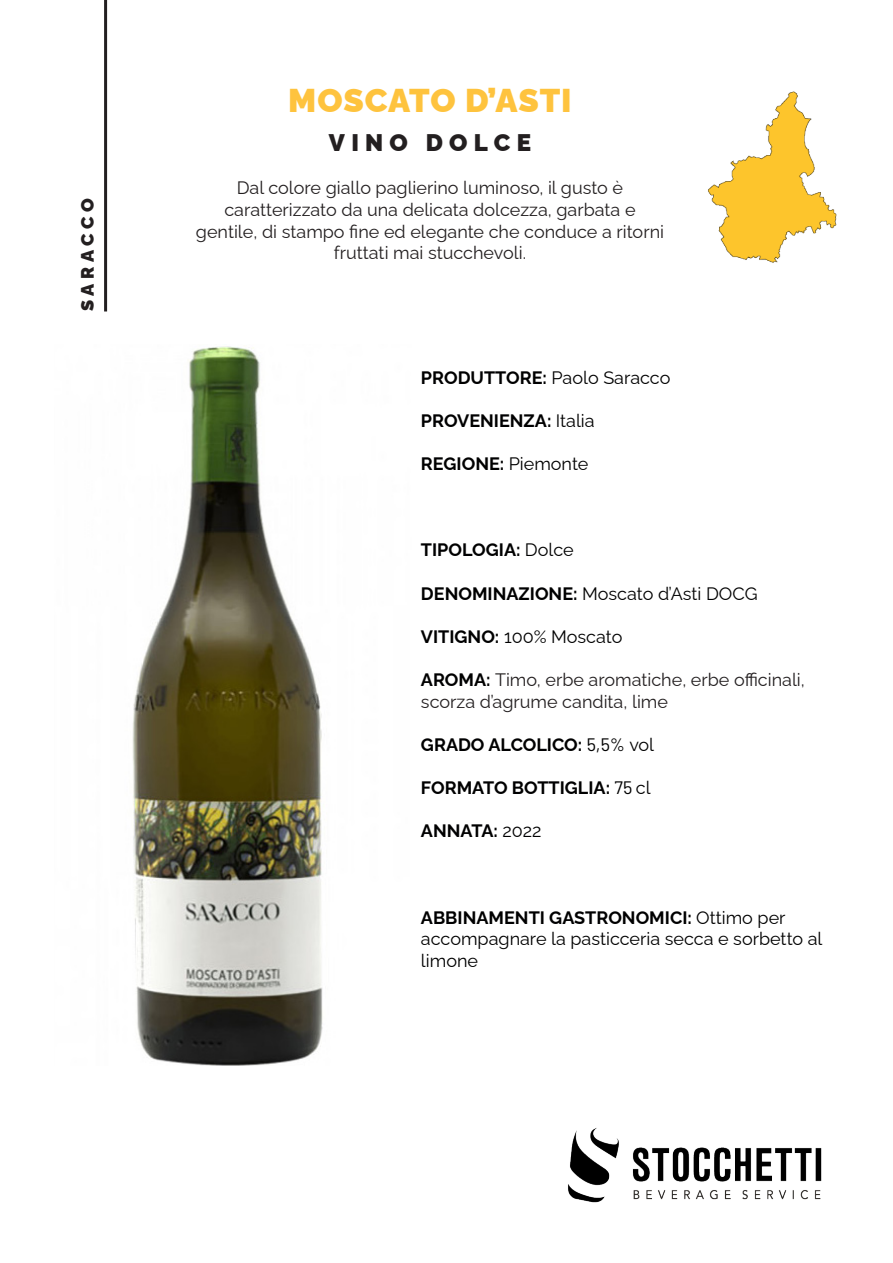
<style>
.page{position:relative;width:893px;height:1263px;background:#fff}
.page>*{position:absolute;margin:0;border:0;box-sizing:border-box;transform-origin:0 0}
.t1{font:900 33px "Raleway";letter-spacing:.025em;color:#fec33e}
.t2{font:900 24px "Raleway";letter-spacing:.26em;color:#231f20}
.t3{font:18px/21.6px "Raleway";color:#231f20}
.t4{font:18px/21.6px "Raleway";color:#000001}
.t5{font:700 18px "Raleway";color:#000001}
.t6{font:900 18px "Raleway";letter-spacing:.25em;color:#231f20}
.s1{font-weight:700}
.s2{font-weight:400}
.s3{font-weight:700;color:#000001}
.s4{font-family:"Barlow";font-weight:400}
</style>
<div class="page">
<img style="left:568px;top:1128px;width:254px;height:75px">
<img style="left:132px;top:346px;width:191px;height:719px">
<img style="left:708px;top:91px;width:129px;height:172px">
<hr style="left:104px;top:0;width:3px;height:311px;background:#231f20">
<p class="t6" style="left:73px;top:311px;width:114px;rotate:-90deg">SARACCO</p>
<p class="t1" style="left:288px;top:74px;width:285px">MOSCATO D’ASTI</p>
<p class="t2" style="left:329px;top:124px;width:204px">VINO DOLCE</p>
<p class="t3" style="left:196px;top:175px;width:470px;text-align:center">Dal colore giallo paglierino luminoso, il gusto è caratterizzato da una delicata dolcezza, garbata e gentile, di stampo fine ed elegante che conduce a ritorni fruttati mai stucchevoli.</p>
<p class="t4" style="left:421px;top:364px;width:251px"><span class="s1">PRODUTTORE:</span> Paolo Saracco</p>
<p class="t5" style="left:421px;top:406px;width:175px">PROVENIENZA: <span class="s2">Italia</span></p>
<p class="t5" style="left:421px;top:449px;width:169px">REGIONE: <span class="s2">Piemonte</span></p>
<p class="t5" style="left:421px;top:536px;width:154px">TIPOLOGIA: <span class="s2">Dolce</span></p>
<p class="t4" style="left:421px;top:580px;width:338px"><span class="s1">DENOMINAZIONE:</span> Moscato d’Asti DOCG</p>
<p class="t4" style="left:421px;top:624px;width:203px"><span class="s1">VITIGNO:</span> 100% Moscato</p>
<p class="t3" style="left:421px;top:667px;width:385px"><span class="s3">AROMA:</span> Timo, erbe aromatiche, erbe officinali, scorza d’agrume candita, lime</p>
<p class="t5" style="left:421px;top:730px;width:235px">GRADO ALCOLICO: <span class="s4">5,5%</span> <span class="s2">vol</span></p>
<p class="t5" style="left:421px;top:773px;width:231px">FORMATO BOTTIGLIA: <span class="s4">75</span> <span class="s2">cl</span></p>
<p class="t5" style="left:421px;top:816px;width:122px">ANNATA: <span class="s2">2022</span></p>
<p class="t4" style="left:421px;top:904px;width:403px"><span class="s1">ABBINAMENTI GASTRONOMICI:</span> Ottimo per accompagnare la pasticceria secca e sorbetto al limone</p>
</div>
